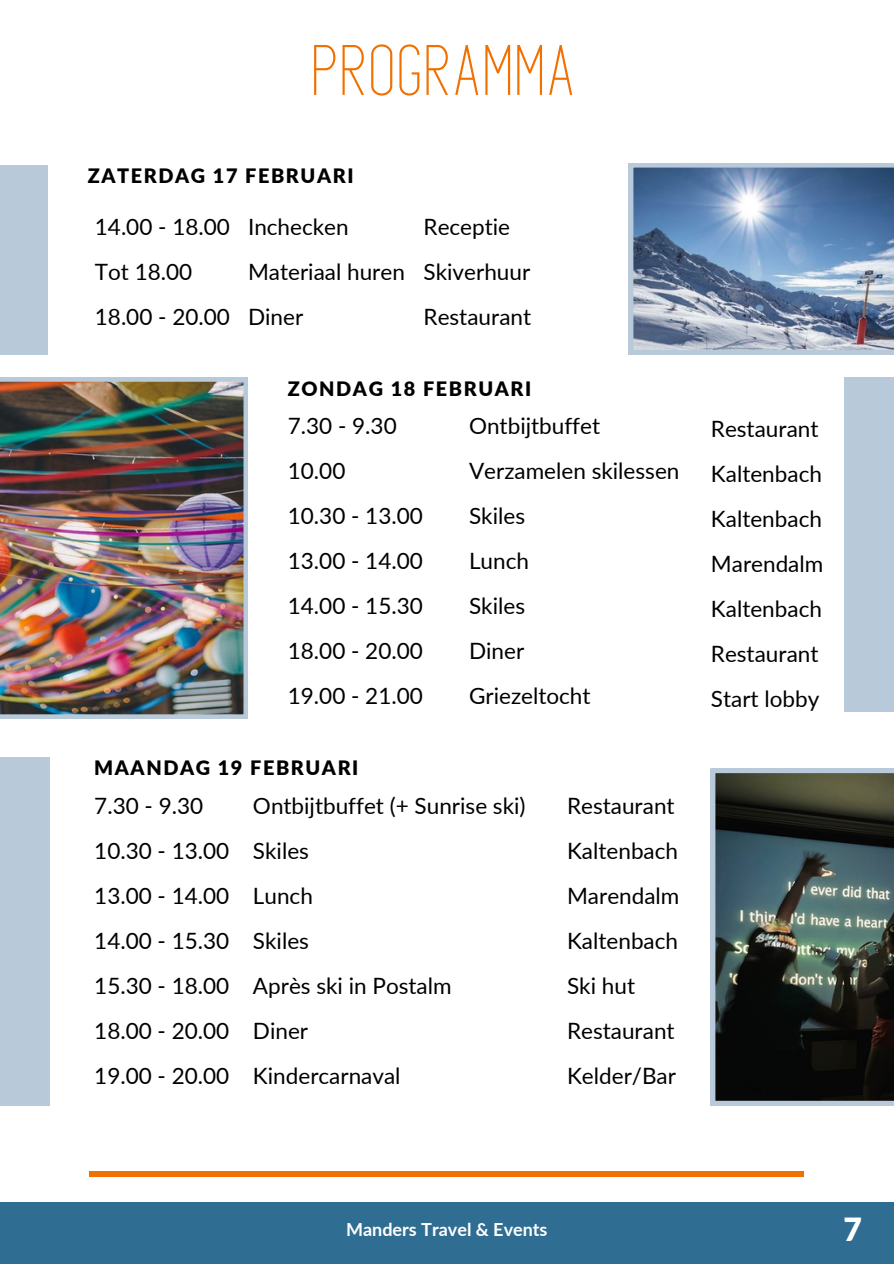
<style>
.page{position:relative;width:894px;height:1264px;background:#fff}
.page>*{position:absolute;margin:0;border:0;box-sizing:border-box;transform-origin:0 0}
.t1{font:700 57px "Athens";letter-spacing:.05em;color:#f27000}
.t2{font:900 31.95px "Lato";color:#fff}
.t3{font:22.5px/45px "Lato";color:#000}
.t4{font:900 19.8px "Lato";letter-spacing:.08em;color:#000}
.t5{font:700 18px "Lato";color:#fff}
</style>
<div class="page">
<div style="left:0;top:165px;width:48px;height:189px;background:#b8cada"></div>
<div style="left:89px;top:1171px;width:715px;height:5px;background:#f27000"></div>
<div style="left:0;top:1202px;width:893px;height:61px;background:#2f6d93"></div>
<div style="left:0;top:757px;width:50px;height:348px;background:#b8cada"></div>
<div style="left:843px;top:377px;width:50px;height:335px;background:#b8cada"></div>
<svg style="left:628px;top:163px;width:265px;height:191px;background:#7a92b2"></svg>
<img style="left:0;top:377px;width:248px;height:341px">
<svg style="left:710px;top:768px;width:183px;height:337px;background:#394340"></svg>
<p class="t1" style="left:314px;top:29px;width:264px">PROGRAMMA</p>
<h2 class="t4" style="left:88px;top:163px;width:267px">ZATERDAG 17 FEBRUARI</h2>
<h2 class="t3" style="left:248px;top:203px;width:158px">Inchecken<br>Materiaal huren<br>Diner</h2>
<p class="t3" style="left:95px;top:203px;width:136px">14.00 - 18.00<br>Tot 18.00<br>18.00 - 20.00</p>
<p class="t3" style="left:423px;top:203px;width:109px">Receptie<br>Skiverhuur<br>Restaurant</p>
<h2 class="t4" style="left:288px;top:376px;width:245px">ZONDAG 18 FEBRUARI</h2>
<h3 class="t3" style="left:288px;top:403px;width:136px">7.30 - 9.30<br>10.00<br>10.30 - 13.00<br>13.00 - 14.00<br>14.00 - 15.30<br>18.00 - 20.00<br>19.00 - 21.00</h3>
<h2 class="t3" style="left:469px;top:403px;width:212px">Ontbijtbuffet<br>Verzamelen skilessen<br>Skiles<br>Lunch<br>Skiles<br>Diner<br>Griezeltocht</h2>
<h2 class="t4" style="left:94px;top:755px;width:265px">MAANDAG 19 FEBRUARI</h2>
<h2 class="t3" style="left:253px;top:782px;width:274px">Ontbijtbuffet (+ Sunrise ski)<br>Skiles<br>Lunch<br>Skiles<br>Après ski in Postalm<br>Diner<br>Kindercarnaval</h2>
<h2 class="t3" style="left:94px;top:782px;width:136px">7.30 - 9.30<br>10.30 - 13.00<br>13.00 - 14.00<br>14.00 - 15.30<br>15.30 - 18.00<br>18.00 - 20.00<br>19.00 - 20.00</h2>
<h2 class="t3" style="left:567px;top:782px;width:114px">Restaurant<br>Kaltenbach<br>Marendalm<br>Kaltenbach<br>Ski hut<br>Restaurant<br>Kelder/Bar</h2>
<h3 class="t3" style="left:710px;top:405px;width:114px">Restaurant<br>Kaltenbach<br>Kaltenbach<br>Marendalm<br>Kaltenbach<br>Restaurant<br>Start lobby</h3>
<p class="t5" style="left:346px;top:1217px;width:203px">Manders Travel &amp; Events</p>
<p class="t2" style="left:843px;top:1209px;width:20px">7</p>
</div>
